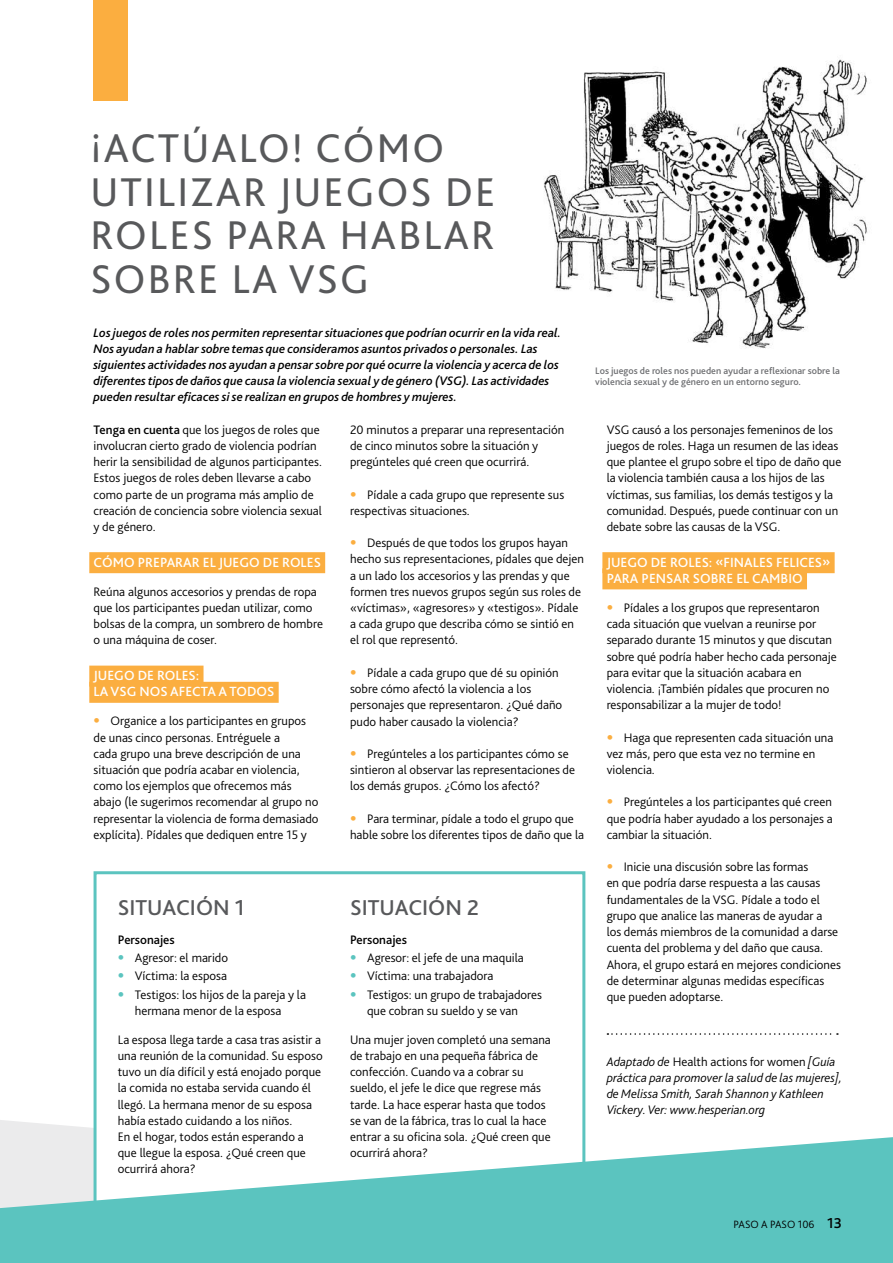
<style>
.page{position:relative;width:893px;height:1263px;background:#fff}
.page>*{position:absolute;margin:0;border:0;box-sizing:border-box;transform-origin:0 0}
.t1{font:42px/43.5px "Bliss Pro";letter-spacing:.05em;color:#58595b}
.t2{font:500 22.5px "Bliss Pro";color:#58595b}
.t3{font:500 13.95px/16.2px "Bliss Pro";color:#fff}
.t4{font:300 12.9px/16.2px "Bliss Pro";color:#000}
.t5{font:italic 500 12.9px/16.2px "Bliss Pro";color:#000}
.t6{font:italic 300 12.9px/16.2px "Bliss Pro";color:#000}
.t7{font:500 12.9px "Bliss Pro";color:#000}
.t8{font:300 11.1px "Bliss Pro";color:#000}
.t9{font:500 9.9px/11.4px "Bliss Pro";color:#6d6e71}
.s1{font-weight:500}
.s2{font-family:"Trade Gothic Bold Cond Twenty";font-weight:400;color:#fbae40}
.s3{font-family:"Trade Gothic Bold Cond Twenty";font-weight:400;color:#5bc4bf}
.s4{font-style:normal}
.s5{font-weight:500;font-size:15px}
</style>
<div class="page">
<svg style="left:0;top:1120px;width:586px;height:17px;fill:#ebebec"></svg>
<div style="left:89px;top:552px;width:236px;height:21px;background:#fbae40"></div>
<div style="left:89px;top:666px;width:115px;height:21px;background:#fbae40"></div>
<div style="left:89px;top:682px;width:190px;height:21px;background:#fbae40"></div>
<div style="left:602px;top:552px;width:233px;height:21px;background:#fbae40"></div>
<div style="left:602px;top:568px;width:205px;height:21px;background:#fbae40"></div>
<svg style="left:607px;top:1033px;width:231px;height:2px"></svg>
<div style="left:94px;top:0;width:34px;height:100px;background:#fbae40"></div>
<img style="left:544px;top:59px;width:324px;height:290px">
<svg style="left:94px;top:871px;width:491px;height:266px"></svg>
<svg style="left:0;top:1137px;width:893px;height:126px;fill:#5bc4bf"></svg>
<h1 class="t1" style="left:91px;top:126px;width:406px">¡ACTÚALO! CÓMO<br>UTILIZAR JUEGOS DE<br>ROLES PARA HABLAR<br>SOBRE LA VSG</h1>
<p class="t5" style="left:94px;top:324px;width:469px">Los juegos de roles nos permiten representar situaciones que podrían ocurrir en la vida real.<br>Nos ayudan a hablar sobre temas que consideramos asuntos privados o personales. Las siguientes actividades nos ayudan a pensar sobre por qué ocurre la violencia y acerca de los diferentes tipos de daños que causa la violencia sexual y de género (VSG). Las actividades pueden resultar eficaces si se realizan en grupos de hombres y mujeres.</p>
<p class="t4" style="left:94px;top:421px;width:230px"><span class="s1">Tenga en cuenta</span> que los juegos de roles que involucran cierto grado de violencia podrían herir la sensibilidad de algunos participantes.<br>Estos juegos de roles deben llevarse a cabo como parte de un programa más amplio de creación de conciencia sobre violencia sexual y de género.</p>
<p class="t3" style="left:94px;top:554px;width:229px">CÓMO PREPARAR EL JUEGO DE ROLES</p>
<p class="t4" style="left:94px;top:583px;width:231px">Reúna algunos accesorios y prendas de ropa que los participantes puedan utilizar, como bolsas de la compra, un sombrero de hombre o una máquina de coser.</p>
<p class="t3" style="left:94px;top:667px;width:182px">JUEGO DE ROLES:<br>LA VSG NOS AFECTA A TODOS</p>
<p class="t4" style="left:94px;top:713px;width:227px"><span class="s2">•</span> Organice a los participantes en grupos de unas cinco personas. Entréguele a<br>cada grupo una breve descripción de una situación que podría acabar en violencia, como los ejemplos que ofrecemos más abajo (le sugerimos recomendar al grupo no representar la violencia de forma demasiado explícita). Pídales que dediquen entre 15 y</p>
<h2 class="t2" style="left:118px;top:893px;width:128px">SITUACIÓN 1</h2>
<p class="t7" style="left:118px;top:931px;width:58px">Personajes</p>
<p class="t4" style="left:118px;top:949px;width:112px"><span class="s3">•</span> Agresor: el marido</p>
<p class="t4" style="left:118px;top:967px;width:111px"><span class="s3">•</span> Víctima: la esposa</p>
<p class="t4" style="left:118px;top:986px;width:190px;text-align:center"><span class="s3">•</span> Testigos: los hijos de la pareja y la hermana menor de la esposa</p>
<p class="t4" style="left:118px;top:1031px;width:206px">La esposa llega tarde a casa tras asistir a una reunión de la comunidad. Su esposo tuvo un día difícil y está enojado porque la comida no estaba servida cuando él llegó. La hermana menor de su esposa había estado cuidando a los niños.<br>En el hogar, todos están esperando a que llegue la esposa. ¿Qué creen que ocurrirá ahora?</p>
<p class="t4" style="left:350px;top:421px;width:216px">20 minutos a preparar una representación de cinco minutos sobre la situación y pregúnteles qué creen que ocurrirá.</p>
<p class="t4" style="left:350px;top:486px;width:216px"><span class="s2">•</span> Pídale a cada grupo que represente sus respectivas situaciones.</p>
<p class="t4" style="left:350px;top:534px;width:235px"><span class="s2">•</span> Después de que todos los grupos hayan hecho sus representaciones, pídales que dejen a un lado los accesorios y las prendas y que formen tres nuevos grupos según sus roles de «víctimas», «agresores» y «testigos». Pídale a cada grupo que describa cómo se sintió en el rol que representó.</p>
<p class="t4" style="left:350px;top:664px;width:214px"><span class="s2">•</span> Pídale a cada grupo que dé su opinión sobre cómo afectó la violencia a los personajes que representaron. ¿Qué daño pudo haber causado la violencia?</p>
<p class="t4" style="left:350px;top:745px;width:226px"><span class="s2">•</span> Pregúnteles a los participantes cómo se sintieron al observar las representaciones de los demás grupos. ¿Cómo los afectó?</p>
<p class="t4" style="left:350px;top:810px;width:236px"><span class="s2">•</span> Para terminar, pídale a todo el grupo que hable sobre los diferentes tipos de daño que la</p>
<h2 class="t2" style="left:350px;top:893px;width:130px">SITUACIÓN 2</h2>
<p class="t7" style="left:350px;top:931px;width:58px">Personajes</p>
<p class="t4" style="left:350px;top:949px;width:175px"><span class="s3">•</span> Agresor: el jefe de una maquila</p>
<p class="t4" style="left:350px;top:967px;width:145px"><span class="s3">•</span> Víctima: una trabajadora</p>
<p class="t4" style="left:350px;top:986px;width:194px;text-align:center"><span class="s3">•</span> Testigos: un grupo de trabajadores que cobran su sueldo y se van</p>
<p class="t4" style="left:350px;top:1031px;width:202px">Una mujer joven completó una semana de trabajo en una pequeña fábrica de confección. Cuando va a cobrar su sueldo, el jefe le dice que regrese más tarde. La hace esperar hasta que todos se van de la fábrica, tras lo cual la hace entrar a su oficina sola. ¿Qué creen que ocurrirá ahora?</p>
<p class="t9" style="left:595px;top:365px;width:246px">Los juegos de roles nos pueden ayudar a reflexionar sobre la violencia sexual y de género en un entorno seguro.</p>
<p class="t4" style="left:607px;top:421px;width:236px">VSG causó a los personajes femeninos de los juegos de roles. Haga un resumen de las ideas que plantee el grupo sobre el tipo de daño que la violencia también causa a los hijos de las víctimas, sus familias, los demás testigos y la comunidad. Después, puede continuar con un debate sobre las causas de la VSG.</p>
<p class="t3" style="left:607px;top:554px;width:225px">JUEGO DE ROLES: «FINALES FELICES»<br>PARA PENSAR SOBRE EL CAMBIO</p>
<p class="t4" style="left:607px;top:599px;width:232px"><span class="s2">•</span> Pídales a los grupos que representaron cada situación que vuelvan a reunirse por separado durante 15 minutos y que discutan sobre qué podría haber hecho cada personaje para evitar que la situación acabara en violencia. ¡También pídales que procuren no responsabilizar a la mujer de todo!</p>
<p class="t4" style="left:607px;top:729px;width:228px"><span class="s2">•</span> Haga que representen cada situación una vez más, pero que esta vez no termine en violencia.</p>
<p class="t4" style="left:607px;top:794px;width:228px;text-align:justify"><span class="s2">•</span> Pregúnteles a los participantes qué creen que podría haber ayudado a los personajes a cambiar la situación.</p>
<p class="t4" style="left:607px;top:858px;width:236px"><span class="s2">•</span> Inicie una discusión sobre las formas<br>en que podría darse respuesta a las causas fundamentales de la VSG. Pídale a todo el grupo que analice las maneras de ayudar a<br>los demás miembros de la comunidad a darse cuenta del problema y del daño que causa.<br>Ahora, el grupo estará en mejores condiciones de determinar algunas medidas específicas que pueden adoptarse.</p>
<p class="t6" style="left:607px;top:1053px;width:237px">Adaptado de <span class="s4">Health actions for women</span> [Guía práctica para promover la salud de las mujeres], de Melissa Smith, Sarah Shannon y Kathleen Vickery. Ver: www.hesperian.org</p>
<p class="t8" style="left:734px;top:1217px;width:110px">PASO A PASO 106 <span class="s5">13</span></p>
</div>
